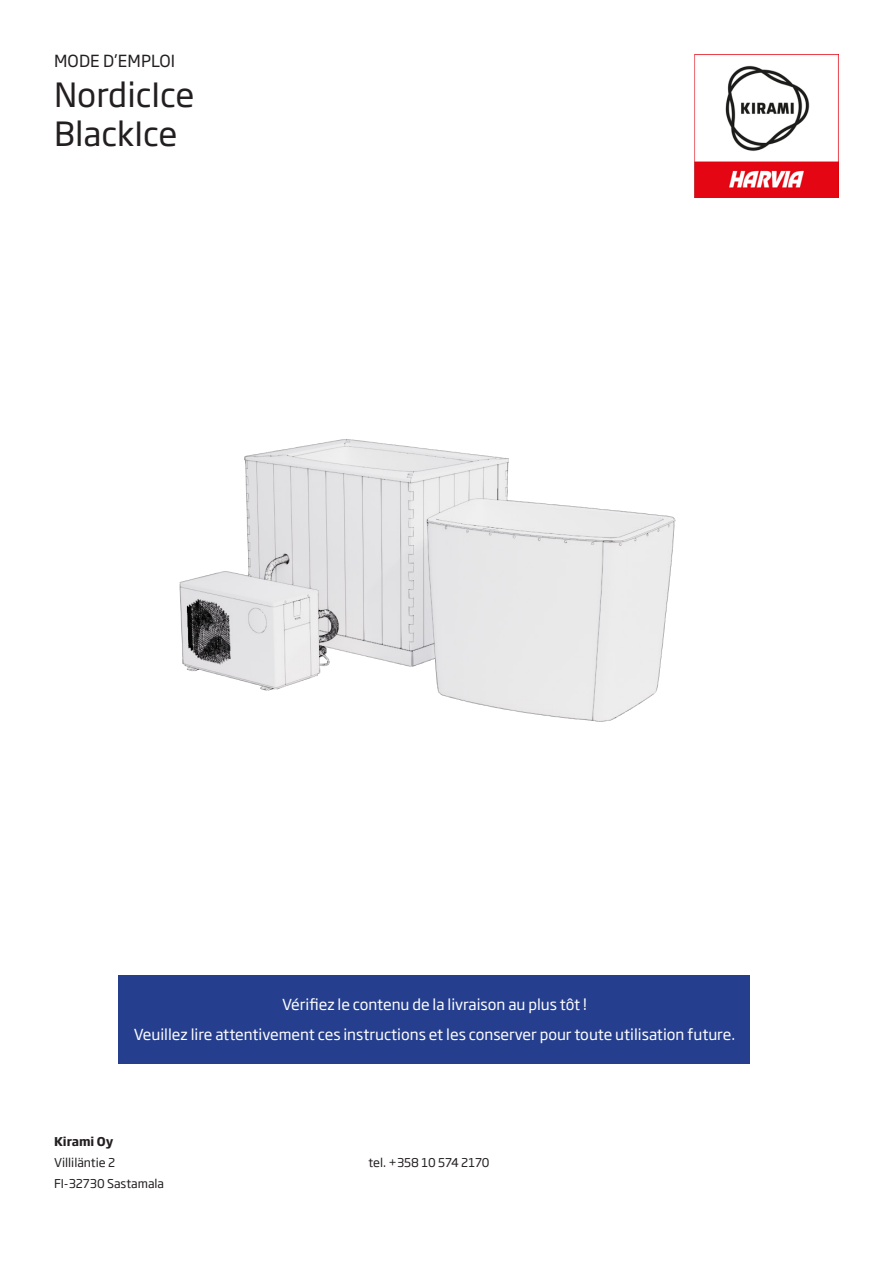
<style>
.page{position:relative;width:893px;height:1263px;background:#fff}
.page>*{position:absolute;margin:0;border:0;box-sizing:border-box;transform-origin:0 0}
.Title_Pääotsikko{font:33px "Soho Gothic Pro";color:#231f20}
.Normal_Leipateksti{font:33px "Soho Gothic Pro";color:#231f20}
.Title_Pääotsikko-2{font:16.5px "Soho Gothic Pro";letter-spacing:.01em;color:#231f20}
.Normal_Leipateksti-2{font:15px "Soho Gothic Pro";color:#fff}
.t1{font:12px "Soho Gothic Pro";color:#231f20}
.t2{font:700 12px "Soho Gothic Pro";color:#231f20}
</style>
<div class="page">
<img style="left:694px;top:54px;width:145px;height:144px">
<img style="left:179px;top:439px;width:497px;height:283px">
<div style="left:119px;top:975px;width:631px;height:89px;background:#253f8e"></div>
<p class="Title_Pääotsikko-2" style="left:54px;top:48px;width:123px">MODE D’EMPLOI</p>
<p class="Title_Pääotsikko" style="left:54px;top:69px;width:142px">NordicIce</p>
<p class="Normal_Leipateksti" style="left:54px;top:108px;width:125px">BlackIce</p>
<p class="Normal_Leipateksti-2" style="left:282px;top:993px;width:306px">Vérifiez le contenu de la livraison au plus tôt !</p>
<p class="Normal_Leipateksti-2" style="left:134px;top:1023px;width:603px">Veuillez lire attentivement ces instructions et les conserver pour toute utilisation future.</p>
<p class="t2" style="left:54px;top:1132px;width:61px">Kirami Oy</p>
<p class="t1" style="left:54px;top:1154px;width:63px">Villiläntie 2</p>
<p class="t1" style="left:369px;top:1154px;width:122px">tel. +358 10 574 2170</p>
<p class="t1" style="left:54px;top:1175px;width:112px">FI-32730 Sastamala</p>
</div>
